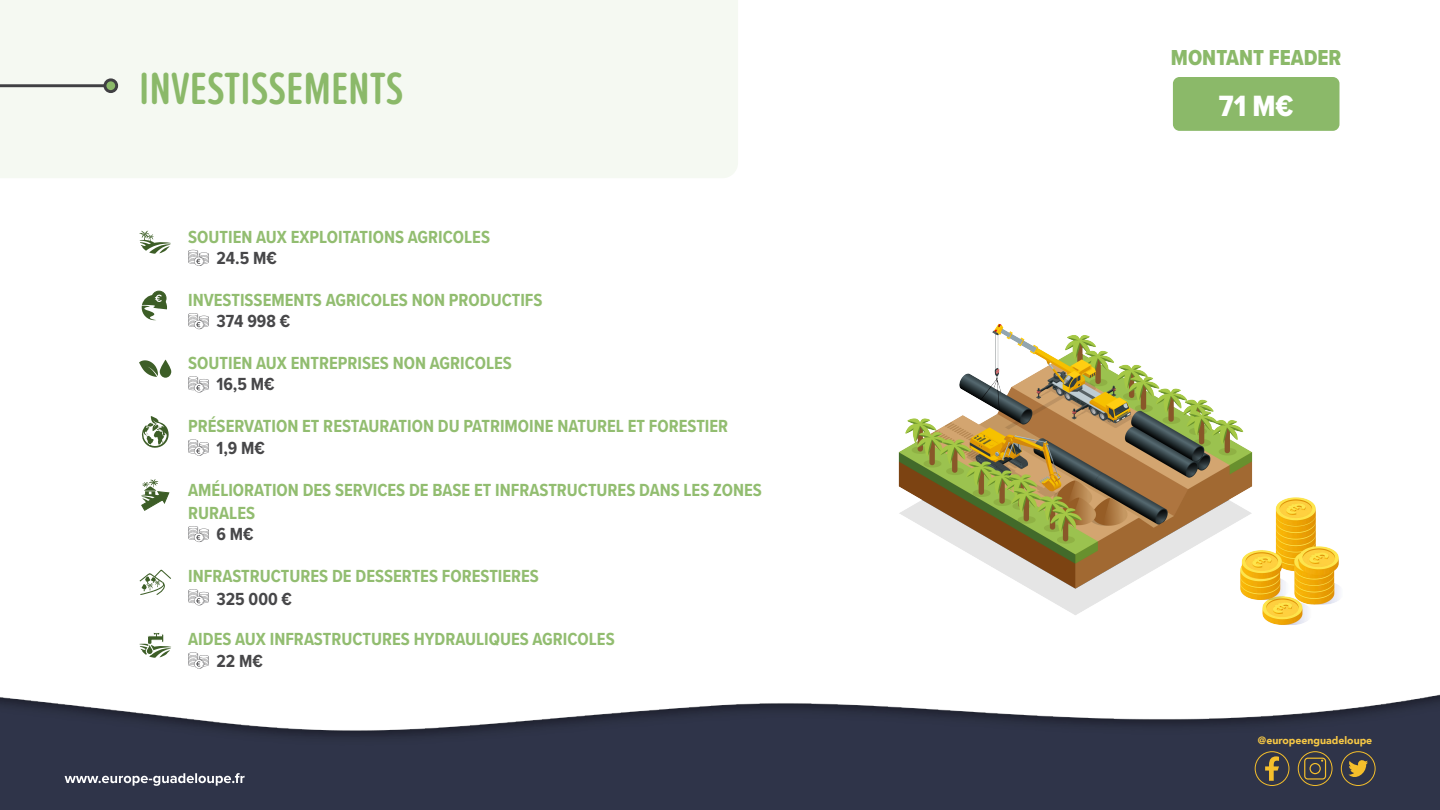
<style>
.page{position:relative;width:1440px;height:810px;background:#fff}
.page>*{position:absolute;margin:0;border:0;box-sizing:border-box;transform-origin:0 0}
.TITRE_GAUCHE{font:600 46.88px "Proxima Soft Ex Cn";color:#8bb969}
.t1{font:30.45px "Proxima Nova Cond Extrabld";color:#fff}
.t2{font:22.5px "Proxima Nova Cond Extrabld";color:#8bb969}
.t3{font:700 18.15px/23.2px "Proxima Nova Cond";color:#92bd70}
.t4{font:700 18.15px "Proxima Nova Cond";color:#474749}
.t5{font:900 10.5px "Avenir";color:#f7c845}
</style>
<div class="page">
<div style="left:0;top:0;width:738px;height:178px;background:#f5f9f2"></div>
<svg style="left:139px;top:360px;width:32px;height:18px"></svg>
<svg style="left:140px;top:570px;width:31px;height:25px"></svg>
<svg style="left:188px;top:250px;width:21px;height:16px"></svg>
<svg style="left:188px;top:376px;width:21px;height:16px"></svg>
<svg style="left:188px;top:589px;width:21px;height:16px"></svg>
<svg style="left:188px;top:313px;width:21px;height:16px"></svg>
<svg style="left:188px;top:526px;width:21px;height:16px"></svg>
<svg style="left:188px;top:440px;width:21px;height:16px"></svg>
<svg style="left:188px;top:652px;width:21px;height:17px"></svg>
<svg style="left:139px;top:231px;width:32px;height:23px"></svg>
<svg style="left:142px;top:291px;width:25px;height:29px"></svg>
<svg style="left:141px;top:416px;width:28px;height:32px"></svg>
<svg style="left:141px;top:479px;width:29px;height:32px"></svg>
<svg style="left:140px;top:633px;width:31px;height:25px"></svg>
<img style="left:898px;top:323px;width:355px;height:292px">
<img style="left:1236px;top:495px;width:104px;height:130px">
<div style="left:1173px;top:77px;width:167px;height:54px;background:#8bb969;border-radius:7px"></div>
<div style="left:105px;top:80px;width:11px;height:11px;background:#8bb969;border-radius:50%"></div>
<hr style="left:0;top:84px;width:105px;height:3px;background:#404043">
<div style="left:103px;top:78px;width:15px;height:15px;border:3px solid #404043;border-radius:50%"></div>
<img style="left:0;top:694px;width:1440px;height:116px">
<svg style="left:65px;top:773px;width:180px;height:13px"></svg>
<div style="left:1255px;top:751px;width:34px;height:35px;border:1px solid #f5bf2b;border-radius:17px"></div>
<svg style="left:1265px;top:756px;width:14px;height:25px"></svg>
<div style="left:1298px;top:751px;width:34px;height:35px;border:1px solid #f5bf2b;border-radius:17px"></div>
<svg style="left:1304px;top:758px;width:22px;height:22px"></svg>
<div style="left:1341px;top:751px;width:35px;height:35px;border:1px solid #f5bf2b;border-radius:17px"></div>
<svg style="left:1349px;top:759px;width:19px;height:22px"></svg>
<p class="TITRE_GAUCHE" style="left:139px;top:54px;width:266px">INVESTISSEMENTS</p>
<p class="t3" style="left:188px;top:225px;width:303px">SOUTIEN AUX EXPLOITATIONS AGRICOLES</p>
<p class="t4" style="left:216px;top:245px;width:62px">24.5 M€</p>
<p class="t3" style="left:188px;top:288px;width:356px">INVESTISSEMENTS AGRICOLES NON PRODUCTIFS</p>
<p class="t4" style="left:216px;top:308px;width:75px">374 998 €</p>
<p class="t3" style="left:188px;top:351px;width:325px">SOUTIEN AUX ENTREPRISES NON AGRICOLES</p>
<p class="t4" style="left:216px;top:371px;width:60px">16,5 M€</p>
<p class="t3" style="left:188px;top:414px;width:542px">PRÉSERVATION ET RESTAURATION DU PATRIMOINE NATUREL ET FORESTIER</p>
<p class="t4" style="left:216px;top:434px;width:50px">1,9 M€</p>
<p class="t3" style="left:188px;top:478px;width:575px">AMÉLIORATION DES SERVICES DE BASE ET INFRASTRUCTURES DANS LES ZONES<br>RURALES</p>
<p class="t4" style="left:216px;top:521px;width:39px">6 M€</p>
<p class="t3" style="left:188px;top:564px;width:352px">INFRASTRUCTURES DE DESSERTES FORESTIERES</p>
<p class="t4" style="left:216px;top:586px;width:77px">325 000 €</p>
<p class="t3" style="left:188px;top:627px;width:428px">AIDES AUX INFRASTRUCTURES HYDRAULIQUES AGRICOLES</p>
<p class="t4" style="left:216px;top:647px;width:48px">22 M€</p>
<p class="t2" style="left:1171px;top:41px;width:172px">MONTANT FEADER</p>
<p class="t1" style="left:1219px;top:83px;width:76px">71 M€</p>
<p class="t5" style="left:1258px;top:732px;width:116px">@europeenguadeloupe</p>
</div>
